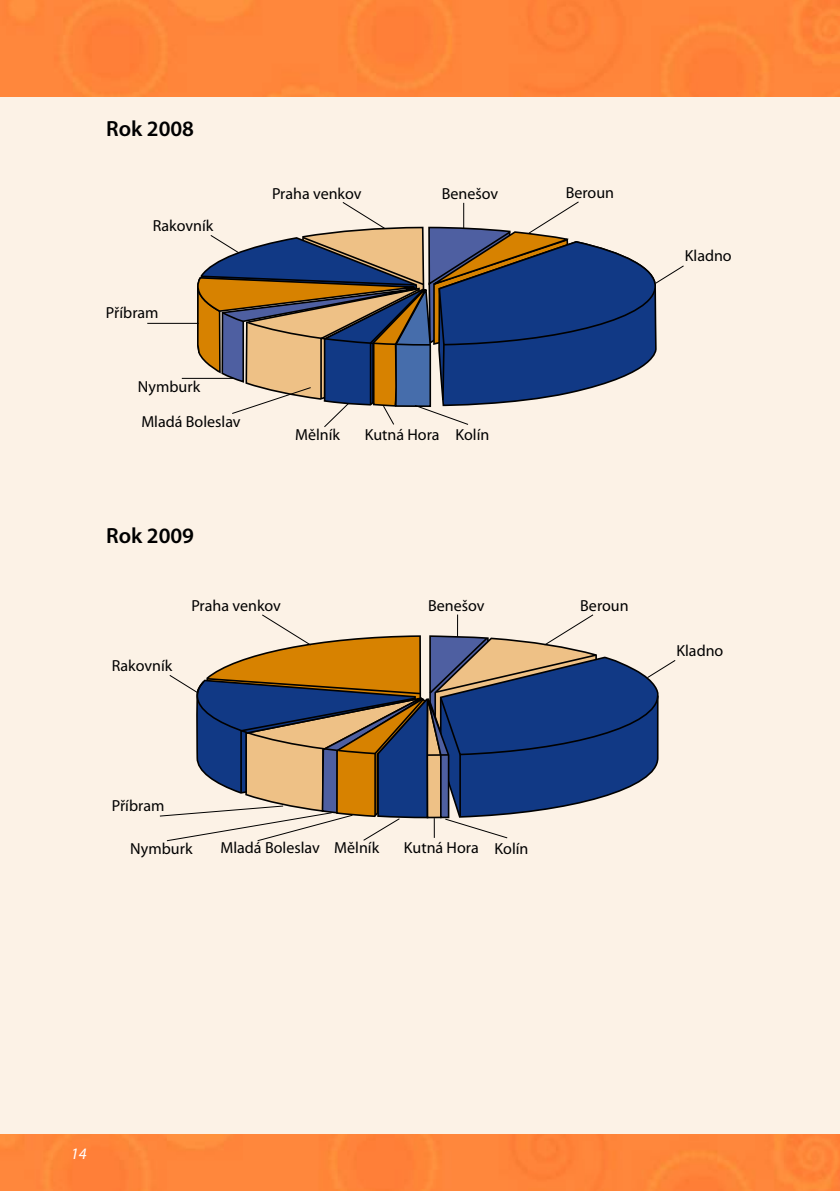
<style>
.page{position:relative;width:840px;height:1191px;background:#fff}
.page>*{position:absolute;margin:0;border:0;box-sizing:border-box;transform-origin:0 0}
.t1{font:600 22px "Myriad Pro";color:#000}
.t2{font:16px "Myriad Pro";color:#000}
.t3{font:italic 16px "Myriad Pro";color:#fff}
</style>
<div class="page">
<div style="left:0;top:0;width:839px;height:1191px;background:#fcf2e6"></div>
<div style="left:0;top:1134px;width:839px;height:57px;background:#ff863a"></div>
<div style="left:0;top:0;width:839px;height:96px;background:#ff863a"></div>
<hr style="left:147px;top:323px;width:51px;height:1px;background:#000">
<hr style="left:182px;top:378px;width:51px;height:1px;background:#000">
<svg style="left:196px;top:201px;width:488px;height:227px"></svg>
<svg style="left:159px;top:614px;width:517px;height:228px"></svg>
<h1 class="t1" style="left:106px;top:120px;width:89px">Rok 2008</h1>
<p class="t2" style="left:153px;top:219px;width:62px">Rakovník</p>
<p class="t2" style="left:106px;top:307px;width:54px">Příbram</p>
<p class="t2" style="left:138px;top:380px;width:64px">Nymburk</p>
<p class="t2" style="left:141px;top:416px;width:101px">Mladá Boleslav</p>
<p class="t2" style="left:272px;top:187px;width:91px">Praha venkov</p>
<p class="t2" style="left:441px;top:187px;width:58px">Benešov</p>
<p class="t2" style="left:295px;top:428px;width:46px">Mělník</p>
<p class="t2" style="left:364px;top:428px;width:126px">Kutná Hora Kolín</p>
<h1 class="t1" style="left:106px;top:527px;width:89px">Rok 2009</h1>
<p class="t2" style="left:112px;top:659px;width:62px">Rakovník</p>
<p class="t2" style="left:191px;top:600px;width:91px">Praha venkov</p>
<p class="t2" style="left:428px;top:599px;width:58px">Benešov</p>
<p class="t2" style="left:565px;top:187px;width:50px">Beroun</p>
<p class="t2" style="left:684px;top:250px;width:49px">Kladno</p>
<p class="t2" style="left:580px;top:600px;width:50px">Beroun</p>
<p class="t2" style="left:676px;top:644px;width:49px">Kladno</p>
<p class="t2" style="left:112px;top:799px;width:54px">Příbram</p>
<p class="t2" style="left:130px;top:842px;width:64px">Nymburk</p>
<p class="t2" style="left:220px;top:842px;width:160px">Mladá Boleslav Mělník</p>
<p class="t2" style="left:404px;top:842px;width:126px">Kutná Hora Kolín</p>
<p class="t3" style="left:71px;top:1144px;width:17px">14</p>
</div>
